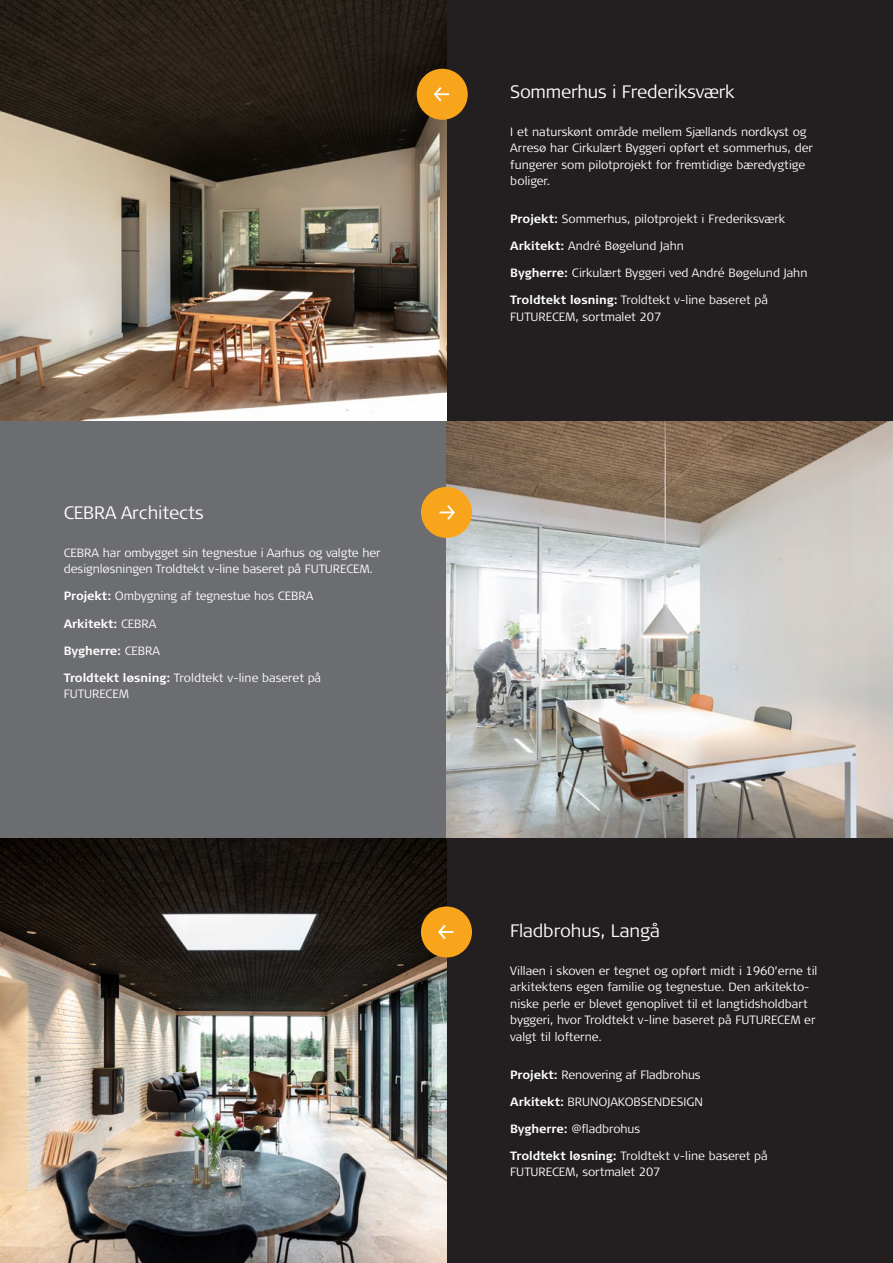
<style>
.page{position:relative;width:893px;height:1263px;background:#fff}
.page>*{position:absolute;margin:0;border:0;box-sizing:border-box;transform-origin:0 0}
.Rubrik_boks{font:300 18px "Signa Pro";letter-spacing:-.01em;color:#fff}
.t1{font:300 12px/16.5px "Signa Pro";letter-spacing:-.005em;color:#fff}
.t2{font:700 12px "Signa Pro";letter-spacing:-.005em;color:#fff}
.s1{font-weight:700}
.s2{font-weight:300}
</style>
<div class="page">
<div style="left:0;top:421px;width:446px;height:418px;background:#6c6d70"></div>
<img style="left:446px;top:421px;width:447px;height:418px">
<div style="left:446px;top:0;width:447px;height:421px;background:#231f20"></div>
<div style="left:446px;top:839px;width:447px;height:424px;background:#231f20"></div>
<img style="left:0;top:839px;width:446px;height:424px">
<div style="left:421px;top:487px;width:51px;height:51px;background:#f9a51b;border-radius:50%"></div>
<svg style="left:440px;top:505px;width:15px;height:15px"></svg>
<div style="left:421px;top:906px;width:51px;height:51px;background:#f9a51b;border-radius:50%"></div>
<svg style="left:438px;top:924px;width:15px;height:16px"></svg>
<img style="left:0;top:0;width:446px;height:421px">
<div style="left:417px;top:69px;width:51px;height:51px;background:#f9a51b;border-radius:50%"></div>
<svg style="left:434px;top:87px;width:15px;height:15px"></svg>
<p class="Rubrik_boks" style="left:64px;top:500px;width:142px">CEBRA Architects</p>
<p class="t1" style="left:64px;top:544px;width:318px">CEBRA har ombygget sin tegnestue i Aarhus og valgte her designløsningen Troldtekt v-line baseret på FUTURECEM.</p>
<p class="t1" style="left:64px;top:587px;width:251px"><span class="s1">Projekt:</span> Ombygning af tegnestue hos CEBRA</p>
<p class="t2" style="left:64px;top:615px;width:94px">Arkitekt: <span class="s2">CEBRA</span></p>
<p class="t2" style="left:64px;top:642px;width:98px">Bygherre: <span class="s2">CEBRA</span></p>
<p class="t1" style="left:64px;top:669px;width:259px"><span class="s1">Troldtekt løsning:</span> Troldtekt v-line baseret på<br>FUTURECEM</p>
<p class="Rubrik_boks" style="left:510px;top:79px;width:226px">Sommerhus i Frederiksværk</p>
<p class="t1" style="left:510px;top:123px;width:304px">I et naturskønt område mellem Sjællands nordkyst og Arresø har Cirkulært Byggeri opført et sommerhus, der fungerer som pilotprojekt for fremtidige bæredygtige boliger.</p>
<p class="t1" style="left:510px;top:210px;width:276px"><span class="s1">Projekt:</span> Sommerhus, pilotprojekt i Frederiksværk</p>
<p class="t1" style="left:510px;top:237px;width:175px"><span class="s1">Arkitekt:</span> André Bøgelund Jahn</p>
<p class="t1" style="left:510px;top:264px;width:299px"><span class="s1">Bygherre:</span> Cirkulært Byggeri ved André Bøgelund Jahn</p>
<p class="t1" style="left:510px;top:291px;width:259px"><span class="s1">Troldtekt løsning:</span> Troldtekt v-line baseret på<br>FUTURECEM, sortmalet 207</p>
<p class="Rubrik_boks" style="left:510px;top:918px;width:151px">Fladbrohus, Langå</p>
<p class="t1" style="left:510px;top:962px;width:309px">Villaen i skoven er tegnet og opført midt i 1960’erne til arkitektens egen familie og tegnestue. Den arkitekto&shy;niske perle er blevet genoplivet til et langtidsholdbart byggeri, hvor Troldtekt v-line baseret på FUTURECEM er valgt til lofterne.</p>
<p class="t1" style="left:510px;top:1065px;width:192px"><span class="s1">Projekt:</span> Renovering af Fladbrohus</p>
<p class="t1" style="left:510px;top:1093px;width:194px"><span class="s1">Arkitekt:</span> BRUNOJAKOBSENDESIGN</p>
<p class="t1" style="left:510px;top:1120px;width:131px"><span class="s1">Bygherre:</span> @fladbrohus</p>
<p class="t1" style="left:510px;top:1147px;width:259px"><span class="s1">Troldtekt løsning:</span> Troldtekt v-line baseret på<br>FUTURECEM, sortmalet 207</p>
</div>
